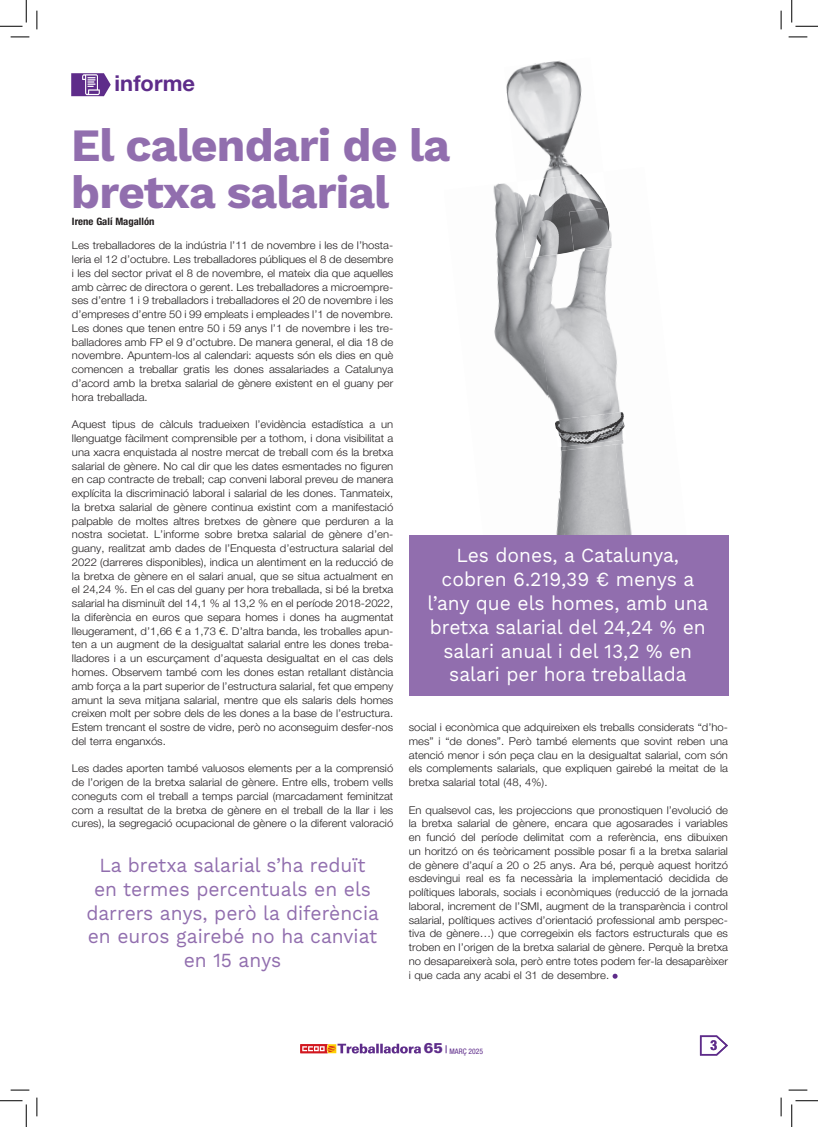
<style>
.page{position:relative;width:818px;height:1127px;background:#fff}
.page>*{position:absolute;margin:0;border:0;box-sizing:border-box;transform-origin:0 0}
.t1{font:700 46.25px/46.2px "Work Sans";letter-spacing:-.02em;color:#916eae}
.t2{font:21.88px "Helvetica Neue LT 75 Bd";letter-spacing:.005em;color:#5e2c8a}
.t3{font:20px/23.8px "Work Sans";color:#fff;text-align:center;scale:.96 1}
.t4{font:20px/23.8px "Work Sans";color:#916eae;text-align:center;scale:.96 1}
.t5{font:700 condensed 13.75px "Helvetica Neue LT Pro";color:#5e2c8a}
.t6{font:10.75px/13.8px "Helvetica Neue LT 45 Lt";color:#231f20;text-align:justify;scale:1.06 1}
.t7{font:10.12px "Helvetica Neue LT 77 Bd Cn";color:#231f20;scale:1.06 1}
.t8{font:7.62px "Helvetica Neue LT 57 Cn";color:#5e2c8a}
.s1{font-family:"Univers 75";font-weight:900;font-size:14.38px}
</style>
<div class="page">
<svg style="left:300px;top:1043px;width:121px;height:10px"></svg>
<img style="left:506px;top:60px;width:76px;height:112px">
<img style="left:493px;top:183px;width:39px;height:195px">
<img style="left:532px;top:258px;width:96px;height:277px">
<img style="left:532px;top:432px;width:50px;height:103px">
<img style="left:622px;top:502px;width:10px;height:33px">
<img style="left:517px;top:172px;width:93px;height:86px">
<img style="left:560px;top:447px;width:65px;height:4px">
<img style="left:554px;top:412px;width:72px;height:35px">
<img style="left:558px;top:427px;width:66px;height:20px">
<img style="left:569px;top:207px;width:43px;height:43px">
<svg style="left:699px;top:1035px;width:29px;height:21px"></svg>
<svg style="left:71px;top:73px;width:40px;height:23px"></svg>
<svg style="left:612px;top:973px;width:5px;height:5px"></svg>
<div style="left:409px;top:535px;width:319px;height:160px;background:#916eae"></div>
<svg style="left:11px;top:36px;width:18px;height:2px"></svg>
<svg style="left:788px;top:36px;width:19px;height:2px"></svg>
<svg style="left:11px;top:1089px;width:18px;height:1px"></svg>
<svg style="left:788px;top:1089px;width:19px;height:1px"></svg>
<svg style="left:36px;top:11px;width:2px;height:18px"></svg>
<svg style="left:36px;top:1097px;width:2px;height:18px"></svg>
<svg style="left:780px;top:11px;width:2px;height:18px"></svg>
<svg style="left:780px;top:1097px;width:2px;height:18px"></svg>
<svg style="left:0;top:0;width:27px;height:27px"></svg>
<svg style="left:0;top:1100px;width:27px;height:26px"></svg>
<svg style="left:791px;top:0;width:27px;height:27px"></svg>
<svg style="left:791px;top:1100px;width:27px;height:26px"></svg>
<h2 class="t2" style="left:114px;top:69px;width:82px">informe</h2>
<h1 class="t1" style="left:71px;top:125px;width:380px">El calendari de la bretxa salarial</h1>
<p class="t7" style="left:72px;top:215px;width:79px">Irene Galí Magallón</p>
<p class="t6" style="left:72px;top:238px;width:305px">Les treballadores de la indústria l’11 de novembre i les de l’hosta&shy;leria el 12 d’octubre. Les treballadores públiques el 8 de desembre i les del sector privat el 8 de novembre, el mateix dia que aquelles amb càrrec de directora o gerent. Les treballadores a microempre&shy;ses d’entre 1 i 9 treballadors i treballadores el 20 de novembre i les d’empreses d’entre 50 i 99 empleats i empleades l’1 de novembre.<br>Les dones que tenen entre 50 i 59 anys l’1 de novembre i les tre&shy;balladores amb FP el 9 d’octubre. De manera general, el dia 18 de novembre. Apuntem-los al calendari: aquests són els dies en què comencen a treballar gratis les dones assalariades a Catalunya d’acord amb la bretxa salarial de gènere existent en el guany per hora treballada.</p>
<p class="t6" style="left:72px;top:417px;width:305px">Aquest tipus de càlculs tradueixen l’evidència estadística a un llenguatge fàcilment comprensible per a tothom, i dona visibilitat a una xacra enquistada al nostre mercat de treball com és la bretxa salarial de gènere. No cal dir que les dates esmentades no figuren en cap contracte de treball; cap conveni laboral preveu de manera explícita la discriminació laboral i salarial de les dones. Tanmateix, la bretxa salarial de gènere continua existint com a manifestació palpable de moltes altres bretxes de gènere que perduren a la nostra societat. L’informe sobre bretxa salarial de gènere d’en&shy;guany, realitzat amb dades de l’Enquesta d’estructura salarial del 2022 (darreres disponibles), indica un alentiment en la reducció de la bretxa de gènere en el salari anual, que se situa actualment en el 24,24 %. En el cas del guany per hora treballada, si bé la bretxa salarial ha disminuït del 14,1 % al 13,2 % en el període 2018-2022, la diferència en euros que separa homes i dones ha augmentat lleugerament, d’1,66 € a 1,73 €. D’altra banda, les troballes apun&shy;ten a un augment de la desigualtat salarial entre les dones treba&shy;lladores i a un escurçament d’aquesta desigualtat en el cas dels homes. Observem també com les dones estan retallant distància amb força a la part superior de l’estructura salarial, fet que empeny amunt la seva mitjana salarial, mentre que els salaris dels homes creixen molt per sobre dels de les dones a la base de l’estructura.<br>Estem trencant el sostre de vidre, però no aconseguim desfer-nos del terra enganxós.</p>
<p class="t6" style="left:72px;top:761px;width:305px">Les dades aporten també valuosos elements per a la comprensió de l’origen de la bretxa salarial de gènere. Entre ells, trobem vells coneguts com el treball a temps parcial (marcadament feminitzat com a resultat de la bretxa de gènere en el treball de la llar i les cures), la segregació ocupacional de gènere o la diferent valoració</p>
<h3 class="t4" style="left:86px;top:854px;width:306px">La bretxa salarial s’ha reduït en termes percentuals en els darrers anys, però la diferència en euros gairebé no ha canviat en 15 anys</h3>
<h3 class="t3" style="left:427px;top:544px;width:294px">Les dones, a Catalunya, cobren 6.219,39 € menys a l’any que els homes, amb una bretxa salarial del 24,24 % en salari anual i del 13,2 % en salari per hora treballada</h3>
<p class="t6" style="left:409px;top:720px;width:302px">social i econòmica que adquireixen els treballs considerats “d’ho&shy;mes” i “de dones”. Però també elements que sovint reben una atenció menor i són peça clau en la desigualtat salarial, com són els complements salarials, que expliquen gairebé la meitat de la bretxa salarial total (48, 4%).</p>
<p class="t6" style="left:409px;top:802px;width:303px">En qualsevol cas, les projeccions que pronostiquen l’evolució de la bretxa salarial de gènere, encara que agosarades i variables en funció del període delimitat com a referència, ens dibuixen un horitzó on és teòricament possible posar fi a la bretxa salarial de gènere d’aquí a 20 o 25 anys. Ara bé, perquè aquest horitzó esdevingui real es fa necessària la implementació decidida de polítiques laborals, socials i econòmiques (reducció de la jornada laboral, increment de l’SMI, augment de la transparència i control salarial, polítiques actives d’orientació professional amb perspec&shy;tiva de gènere…) que corregeixin els factors estructurals que es troben en l’origen de la bretxa salarial de gènere. Perquè la bretxa no desapareixerà sola, però entre totes podem fer-la desaparèixer i que cada any acabi el 31 de desembre.</p>
<p class="t8" style="left:424px;top:1046px;width:61px"><span class="s1">65</span> MARÇ 2025</p>
<p class="t5" style="left:710px;top:1036px;width:8px">3</p>
</div>
